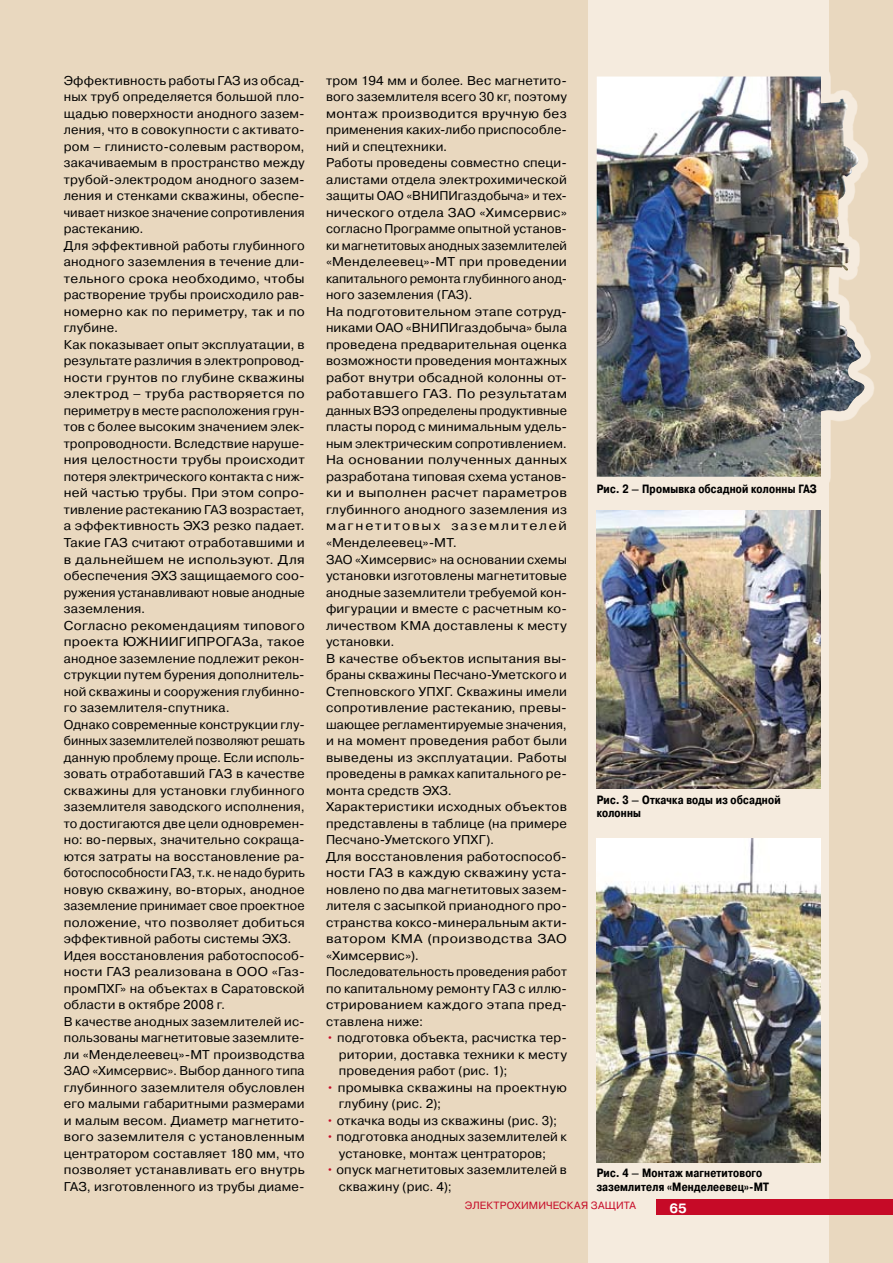
<style>
.page{position:relative;width:893px;height:1263px;background:#e9d8bf}
.page>*{position:absolute;margin:0;border:0;box-sizing:border-box;transform-origin:0 0}
.t1{font:700 13.5px "Pragmatica C";color:#fff}
.t2{font:12.75px/16.5px "Pragmatica C";letter-spacing:.015em;color:#000}
.t3{font:12.75px/16.5px "Pragmatica C";letter-spacing:.015em;color:#000;scale:1.05 1}
.t4{font:700 12px/13.5px "Pragmatica Cond C";letter-spacing:.015em;color:#000}
.t5{font:10.5px "Pragmatica C";letter-spacing:.01em;color:#c60a27}
.s1{color:#c60a27}
</style>
<div class="page">
<div style="left:588px;top:0;width:241px;height:1263px;background:#f5ebde"></div>
<svg style="left:596px;top:72px;width:278px;height:451px"></svg>
<img style="left:597px;top:77px;width:269px;height:400px">
<img style="left:597px;top:511px;width:224px;height:277px">
<div style="left:656px;top:1199px;width:237px;height:16px;background:#c60a27"></div>
<img style="left:597px;top:838px;width:224px;height:325px">
<p class="t2" style="left:64px;top:72px;width:242px">Эффективность работы ГАЗ из обсад&shy;ных труб определяется большой пло&shy;щадью поверхности анодного зазем&shy;ления, что в совокупности с активато&shy;ром – глинисто-солевым раствором, закачиваемым в пространство между трубой-электродом анодного зазем&shy;ления и стенками скважины, обеспе&shy;чивает низкое значение сопротивления растеканию.<br>Для эффективной работы глубинного анодного заземления в течение дли&shy;тельного срока необходимо, чтобы растворение трубы происходило рав&shy;номерно как по периметру, так и по глубине.<br>Как показывает опыт эксплуатации, в результате различия в электропровод&shy;ности грунтов по глубине скважины электрод – труба растворяется по периметру в месте расположения грун&shy;тов с более высоким значением элек&shy;тропроводности. Вследствие наруше&shy;ния целостности трубы происходит потеря электрического контакта с ниж&shy;ней частью трубы. При этом сопро&shy;тивление растеканию ГАЗ возрастает, а эффективность ЭХЗ резко падает.<br>Такие ГАЗ считают отработавшими и в дальнейшем не используют. Для обеспечения ЭХЗ защищаемого соо&shy;ружения устанавливают новые анодные заземления.<br>Согласно рекомендациям типового проекта ЮЖНИИГИПРОГАЗа, такое анодное заземление подлежит рекон&shy;струкции путем бурения дополнитель&shy;ной скважины и сооружения глубинно&shy;го заземлителя-спутника.<br>Однако современные конструкции глу&shy;бинных заземлителей позволяют решать данную проблему проще. Если исполь&shy;зовать отработавший ГАЗ в качестве скважины для установки глубинного заземлителя заводского исполнения, то достигаются две цели одновремен&shy;но: во-первых, значительно сокраща&shy;ются затраты на восстановление ра&shy;ботоспособности ГАЗ, т.к. не надо бурить новую скважину, во-вторых, анодное заземление принимает свое проектное положение, что позволяет добиться эффективной работы системы ЭХЗ.<br>Идея восстановления работоспособ&shy;ности ГАЗ реализована в ООО «Газ&shy;промПХГ» на объектах в Саратовской области в октябре 2008 г.<br>В качестве анодных заземлителей ис&shy;пользованы магнетитовые заземлите&shy;ли «Менделеевец»-МТ производства ЗАО «Химсервис». Выбор данного типа глубинного заземлителя обусловлен его малыми габаритными размерами и малым весом. Диаметр магнетито&shy;вого заземлителя с установленным центратором составляет 180 мм, что позволяет устанавливать его внутрь ГАЗ, изготовленного из трубы диаме-</p>
<p class="t2" style="left:326px;top:72px;width:242px">тром 194 мм и более. Вес магнетито&shy;вого заземлителя всего 30 кг, поэтому монтаж производится вручную без применения каких-либо приспособле&shy;ний и спецтехники.<br>Работы проведены совместно специ&shy;алистами отдела электрохимической защиты ОАО «ВНИПИгаздобыча» и тех&shy;нического отдела ЗАО «Химсервис» согласно Программе опытной установ&shy;ки магнетитовых анодных заземлителей «Менделеевец»-МТ при проведении капитального ремонта глубинного анод&shy;ного заземления (ГАЗ).<br>На подготовительном этапе сотруд&shy;никами ОАО «ВНИПИгаздобыча» была проведена предварительная оценка возможности проведения монтажных работ внутри обсадной колонны от&shy;работавшего ГАЗ. По результатам данных ВЭЗ определены продуктивные пласты пород с минимальным удель&shy;ным электрическим сопротивлением.<br>На основании полученных данных разработана типовая схема установ&shy;ки и выполнен расчет параметров глубинного анодного заземления из магнетитовых заземлителей «Менделеевец»-МТ.<br>ЗАО «Химсервис» на основании схемы установки изготовлены магнетитовые анодные заземлители требуемой кон&shy;фигурации и вместе с расчетным ко&shy;личеством КМА доставлены к месту установки.<br>В качестве объектов испытания вы&shy;браны скважины Песчано-Уметского и<br>Степновского УПХГ. Скважины имели сопротивление растеканию, превы&shy;шающее регламентируемые значения, и на момент проведения работ были выведены из эксплуатации. Работы проведены в рамках капитального ре&shy;монта средств ЭХЗ.<br>Характеристики исходных объектов представлены в таблице (на примере<br>Песчано-Уметского УПХГ).<br>Для восстановления работоспособ&shy;ности ГАЗ в каждую скважину уста&shy;новлено по два магнетитовых зазем&shy;лителя с засыпкой прианодного про&shy;странства коксо-минеральным акти&shy;ватором КМА (производства ЗАО «Химсервис»).<br>Последовательность проведения работ по капитальному ремонту ГАЗ с иллю&shy;стрированием каждого этапа пред&shy;ставлена ниже:</p>
<p class="t2" style="left:339px;top:1029px;width:230px;text-align:justify;text-indent:-13px"><span class="s1">•</span> подготовка объекта, расчистка тер&shy;ритории, доставка техники к месту проведения работ (рис. 1);</p>
<p class="t3" style="left:339px;top:1079px;width:219px;text-indent:-13px"><span class="s1">•</span> промывка скважины на проектную глубину (рис. 2);</p>
<p class="t2" style="left:326px;top:1112px;width:233px"><span class="s1">•</span> откачка воды из скважины (рис. 3);</p>
<p class="t2" style="left:339px;top:1128px;width:230px;text-indent:-13px"><span class="s1">•</span> подготовка анодных заземлителей к установке, монтаж центраторов;</p>
<p class="t2" style="left:339px;top:1161px;width:230px;text-indent:-13px"><span class="s1">•</span> опуск магнетитовых заземлителей в скважину (рис. 4);</p>
<p class="t4" style="left:597px;top:482px;width:222px">Рис. 2 – Промывка обсадной колонны ГАЗ</p>
<p class="t4" style="left:597px;top:793px;width:185px">Рис. 3 – Откачка воды из обсадной колонны</p>
<p class="t4" style="left:597px;top:1166px;width:174px">Рис. 4 – Монтаж магнетитового заземлителя «Менделеевец»-МТ</p>
<p class="t5" style="left:465px;top:1199px;width:24px">электрохими</p>
<p class="t5" style="left:546px;top:1199px;width:15px">ческая</p>
<p class="t5" style="left:591px;top:1199px;width:33px">защита</p>
<p class="t1" style="left:669px;top:1200px;width:19px">65</p>
</div>
